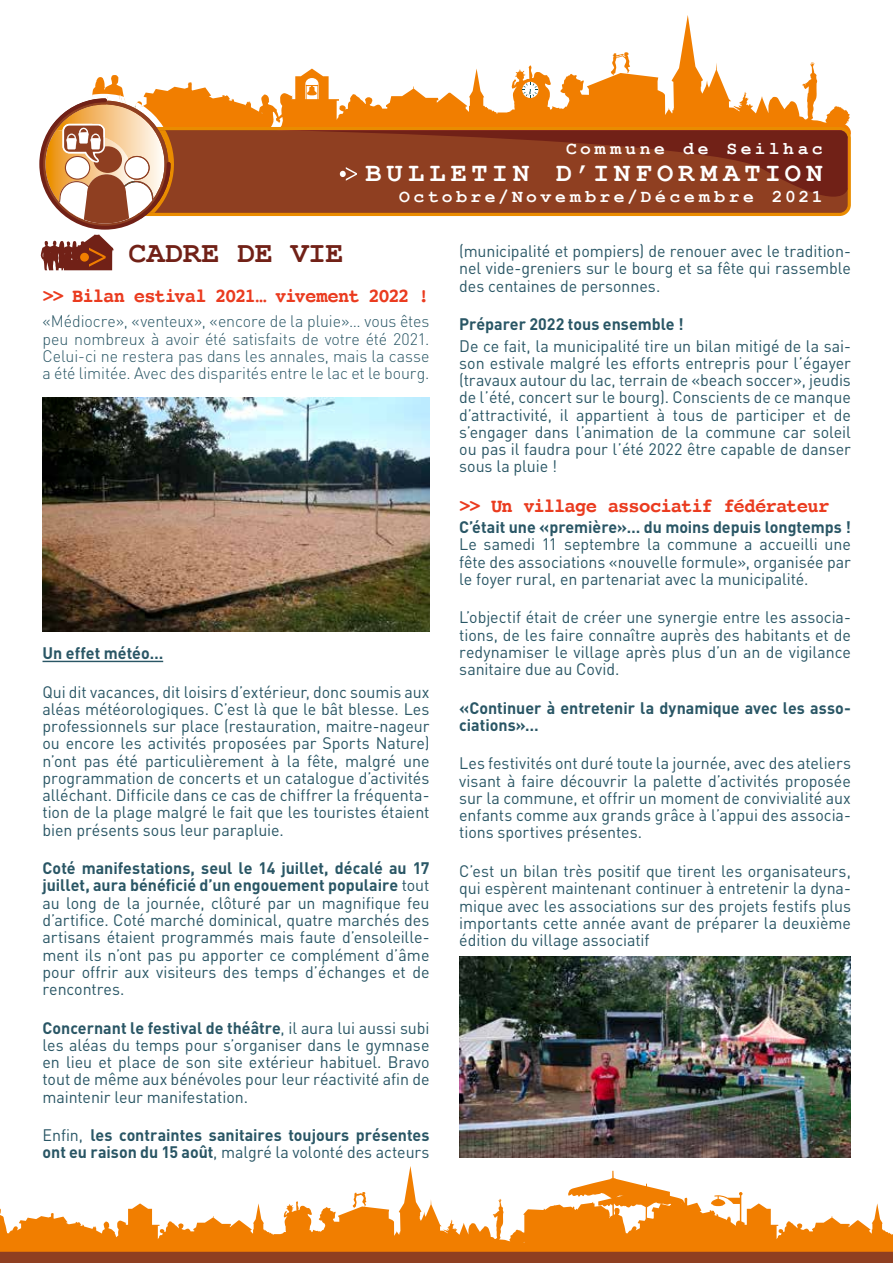
<style>
.page{position:relative;width:893px;height:1263px;background:#fff}
.page>*{position:absolute;margin:0;border:0;box-sizing:border-box;transform-origin:0 0}
.t1{font:700 30px "Courier New";letter-spacing:-.01em;color:#712117}
.t2{font:700 27px "Courier New";letter-spacing:.185em;color:#fff}
.t3{font:700 19.5px "Courier";letter-spacing:-.055em;color:#ea3b1f}
.t4{font:700 18px "Courier New";letter-spacing:.195em;color:#fff}
.t5{font:16.5px/17.2px "DIN";letter-spacing:-.005em;color:#295665;text-align:justify}
.t6{font:700 16.5px/17.2px "DIN";color:#295665}
.t7{font:300 16.5px/17.2px "DIN";letter-spacing:-.005em;color:#295665;text-align:justify}
.s1{font-weight:700}
.s2{font-weight:400}
</style>
<div class="page">
<div style="left:0;top:1248px;width:893px;height:15px;background:#8f3f21"></div>
<svg style="left:0;top:1166px;width:893px;height:86px"></svg>
<svg style="left:92px;top:15px;width:758px;height:112px"></svg>
<svg style="left:523px;top:82px;width:14px;height:15px"></svg>
<svg style="left:611px;top:52px;width:19px;height:23px"></svg>
<svg style="left:180px;top:127px;width:671px;height:89px;background:#a14f1a"></svg>
<svg style="left:275px;top:130px;width:574px;height:67px;background:#87371e"></svg>
<hr style="left:43px;top:661px;width:120px;height:1px;background:#295665">
<svg style="left:39px;top:94px;width:141px;height:176px"></svg>
<img style="left:43px;top:398px;width:386px;height:233px">
<img style="left:459px;top:957px;width:392px;height:200px">
<p class="t4" style="left:566px;top:137px;width:258px">Commune de Seilhac</p>
<p class="t4" style="left:399px;top:185px;width:425px">Octobre/Novembre/Décembre 2021</p>
<h2 class="t2" style="left:365px;top:156px;width:459px">BULLETIN D’INFORMATION</h2>
<h1 class="t1" style="left:129px;top:234px;width:216px">CADRE DE VIE</h1>
<p class="t3" style="left:43px;top:280px;width:388px">&gt;&gt; Bilan estival 2021… vivement 2022 !</p>
<p class="t7" style="left:43px;top:313px;width:388px">«Médiocre», «venteux», «encore de la pluie»… vous êtes peu nombreux à avoir été satisfaits de votre été 2021.<br>Celui-ci ne restera pas dans les annales, mais la casse a été limitée. Avec des disparités entre le lac et le bourg.</p>
<p class="t6" style="left:43px;top:644px;width:122px">Un effet météo…</p>
<p class="t5" style="left:43px;top:683px;width:388px">Qui dit vacances, dit loisirs d’extérieur, donc soumis aux aléas météorologiques. C’est là que le bât blesse. Les professionnels sur place (restauration, maitre-nageur ou encore les activités proposées par Sports Nature) n’ont pas été particulièrement à la fête, malgré une programmation de concerts et un catalogue d’activités alléchant. Difficile dans ce cas de chiffrer la fréquenta&shy;tion de la plage malgré le fait que les touristes étaient bien présents sous leur parapluie.</p>
<p class="t5" style="left:43px;top:859px;width:388px"><span class="s1">Coté manifestations, seul le 14 juillet, décalé au 17 juillet, aura bénéficié d’un engouement populaire</span> tout au long de la journée, clôturé par un magnifique feu d’artifice. Coté marché dominical, quatre marchés des artisans étaient programmés mais faute d’ensoleille&shy;ment ils n’ont pas pu apporter ce complément d’âme pour offrir aux visiteurs des temps d’échanges et de rencontres.</p>
<p class="t5" style="left:43px;top:1019px;width:388px"><span class="s1">Concernant le festival de théâtre</span>, il aura lui aussi subi les aléas du temps pour s’organiser dans le gymnase en lieu et place de son site extérieur habituel. Bravo tout de même aux bénévoles pour leur réactivité afin de maintenir leur manifestation.</p>
<p class="t6" style="left:43px;top:1126px;width:388px"><span class="s2">Enfin,</span> les contraintes sanitaires toujours présentes ont eu raison du 15 août<span class="s2">, malgré la volonté des acteurs</span></p>
<p class="t5" style="left:459px;top:242px;width:393px">(municipalité et pompiers) de renouer avec le tradition&shy;nel vide-greniers sur le bourg et sa fête qui rassemble des centaines de personnes.</p>
<p class="t6" style="left:459px;top:315px;width:226px">Préparer 2022 tous ensemble !</p>
<p class="t5" style="left:459px;top:337px;width:393px">De ce fait, la municipalité tire un bilan mitigé de la sai&shy;son estivale malgré les efforts entrepris pour l’égayer (travaux autour du lac, terrain de «beach soccer», jeudis de l’été, concert sur le bourg). Conscients de ce manque d’attractivité, il appartient à tous de participer et de s’engager dans l’animation de la commune car soleil ou pas il faudra pour l’été 2022 être capable de danser sous la pluie !</p>
<p class="t3" style="left:459px;top:490px;width:372px">&gt;&gt; Un village associatif fédérateur</p>
<p class="t6" style="left:459px;top:518px;width:393px">C’était une «première»… du moins depuis longtemps !</p>
<p class="t5" style="left:459px;top:535px;width:393px">Le samedi 11 septembre la commune a accueilli une fête des associations «nouvelle formule», organisée par le foyer rural, en partenariat avec la municipalité.</p>
<p class="t5" style="left:459px;top:608px;width:393px">L’objectif était de créer une synergie entre les associa&shy;tions, de les faire connaître auprès des habitants et de redynamiser le village après plus d’un an de vigilance sanitaire due au Covid.</p>
<p class="t6" style="left:459px;top:698px;width:393px">«Continuer à entretenir la dynamique avec les asso&shy;ciations»…</p>
<p class="t5" style="left:459px;top:754px;width:393px">Les festivités ont duré toute la journée, avec des ateliers visant à faire découvrir la palette d’activités proposée sur la commune, et offrir un moment de convivialité aux enfants comme aux grands grâce à l’appui des associa&shy;tions sportives présentes.</p>
<p class="t5" style="left:459px;top:862px;width:393px">C’est un bilan très positif que tirent les organisateurs, qui espèrent maintenant continuer à entretenir la dyna&shy;mique avec les associations sur des projets festifs plus importants cette année avant de préparer la deuxième édition du village associatif</p>
</div>
